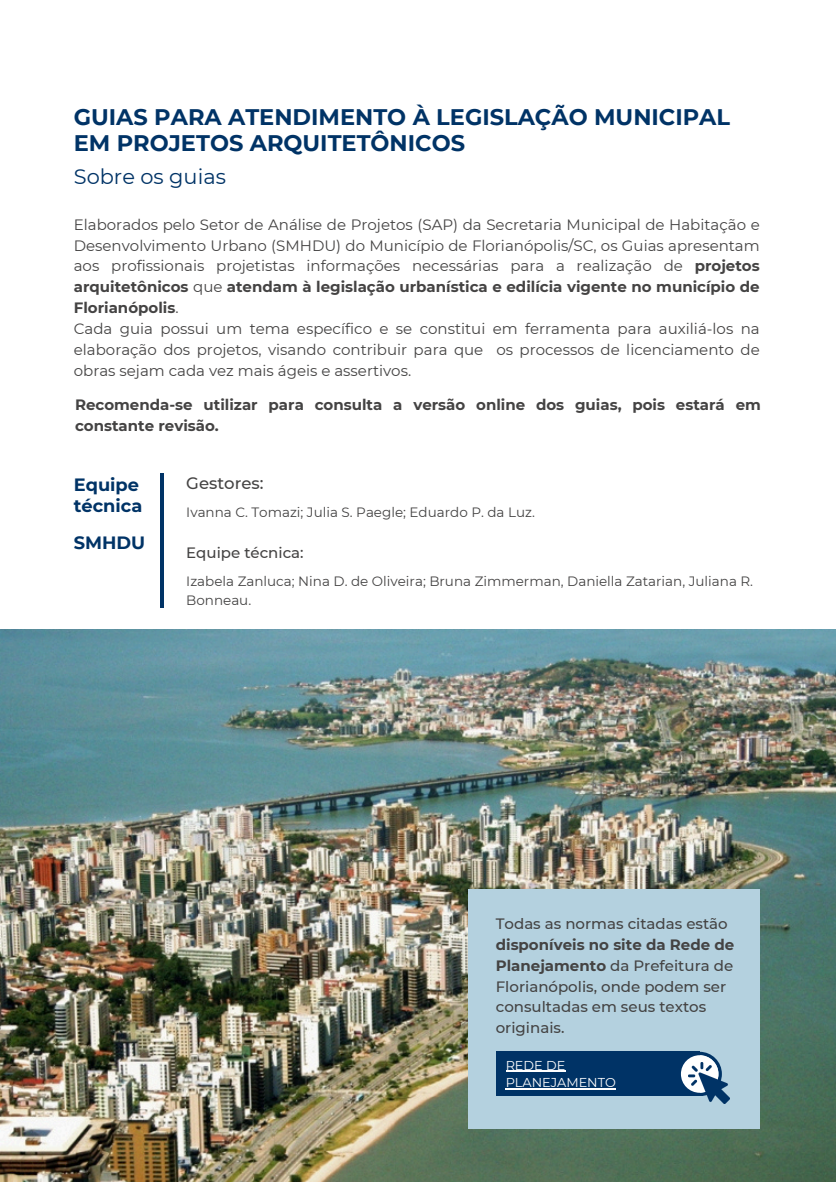
<style>
.page{position:relative;width:836px;height:1182px;background:#fff}
.page>*{position:absolute;margin:0;border:0;box-sizing:border-box;transform-origin:0 0}
.t1{font:700 22.5px/26.6px "Montserrat";color:#036}
.t2{font:20.92px "Montserrat";color:#036}
.t3{font:700 17.77px/20.9px "Montserrat";color:#036}
.t4{font:500 16.5px "Montserrat";color:#444343}
.t5{font:15px/20.9px "Montserrat";color:#444343}
.t6{font:500 15px/20.9px "Montserrat";color:#444343}
.t7{font:700 15px/20.9px "Montserrat";color:#444343}
.t8{font:13.5px/18.5px "Montserrat";color:#444343}
.t9{font:12.83px/17.4px "Montserrat";color:#fff}
.s1{font-weight:700}
</style>
<div class="page">
<hr style="left:161px;top:474px;width:2px;height:133px;background:#036">
<img style="left:0;top:629px;width:835px;height:552px">
<div style="left:468px;top:888px;width:291px;height:240px;background:#b4d1df"></div>
<div style="left:495px;top:1051px;width:204px;height:44px;background:#036"></div>
<svg style="left:684px;top:1051px;width:35px;height:38px"></svg>
<div style="left:680px;top:1055px;width:38px;height:37px;background:#fff;border-radius:50%"></div>
<img style="left:688px;top:1062px;width:41px;height:41px">
<hr style="left:505px;top:1070px;width:60px;height:1px;background:#fff">
<hr style="left:505px;top:1088px;width:110px;height:1px;background:#fff">
<h3 class="t1" style="left:74px;top:103px;width:657px">GUIAS PARA ATENDIMENTO À LEGISLAÇÃO MUNICIPAL<br>EM PROJETOS ARQUITETÔNICOS</h3>
<h4 class="t2" style="left:74px;top:163px;width:154px">Sobre os guias</h4>
<h4 class="t5" style="left:74px;top:214px;width:687px">Elaborados pelo Setor de Análise de Projetos (SAP) da Secretaria Municipal de Habitação e Desenvolvimento Urbano (SMHDU) do Município de Florianópolis/SC, os Guias apresentam aos profissionais projetistas informações necessárias para a realização de <span class="s1">projetos arquitetônicos</span> que <span class="s1">atendam à legislação urbanística e edilícia vigente no município de Florianópolis</span>.<br>Cada guia possui um tema específico e se constitui em ferramenta para auxiliá-los na elaboração dos projetos, visando contribuir para que os processos de licenciamento de obras sejam cada vez mais ágeis e assertivos.</h4>
<p class="t7" style="left:75px;top:394px;width:687px">Recomenda-se utilizar para consulta a versão online dos guias, pois estará em constante revisão.</p>
<p class="t3" style="left:74px;top:474px;width:70px">Equipe técnica</p>
<h5 class="t3" style="left:74px;top:532px;width:73px">SMHDU</h5>
<p class="t4" style="left:186px;top:473px;width:79px">Gestores:</p>
<p class="t8" style="left:186px;top:503px;width:350px">Ivanna C. Tomazi; Julia S. Paegle; Eduardo P. da Luz.</p>
<h5 class="t6" style="left:186px;top:542px;width:119px">Equipe técnica:</h5>
<p class="t8" style="left:186px;top:572px;width:568px">Izabela Zanluca; Nina D. de Oliveira; Bruna Zimmerman, Daniella Zatarian, Juliana R.<br>Bonneau.</p>
<h5 class="t6" style="left:495px;top:913px;width:240px">Todas as normas citadas estão <span class="s1">disponíveis no site da Rede de<br>Planejamento</span> da Prefeitura de<br>Florianópolis, onde podem ser consultadas em seus textos originais.</h5>
<h6 class="t9" style="left:505px;top:1056px;width:112px">REDE DE<br>PLANEJAMENTO</h6>
</div>
